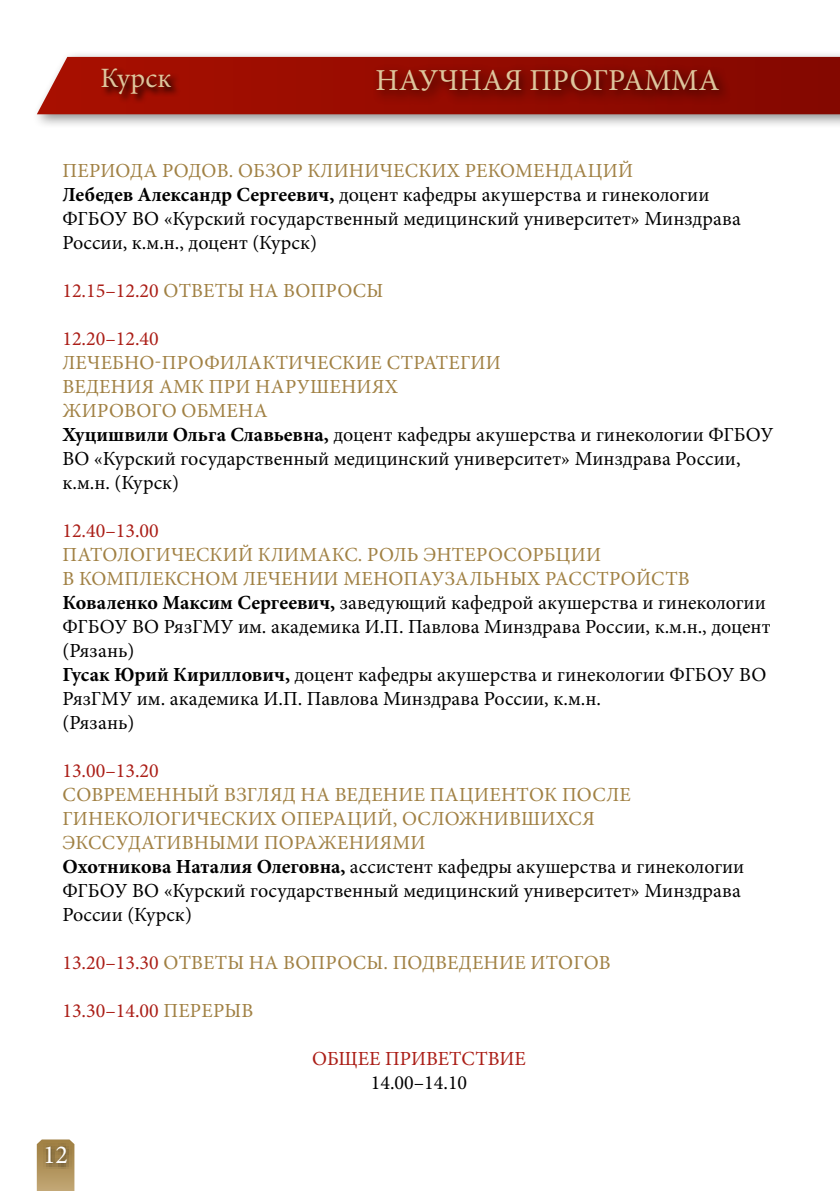
<style>
.page{position:relative;width:840px;height:1191px;background:#fff}
.page>*{position:absolute;margin:0;border:0;box-sizing:border-box;transform-origin:0 0}
.t1{font:30.4px "Minion Pro";color:#ddc69d}
.t2{font:28px "Minion Pro";letter-spacing:.005em;color:#ddc69d}
.t3{font:26px "Minion Pro";color:#fff}
.t4{font:20px/24px "Minion Pro";letter-spacing:.005em;color:#000}
.t5{font:20px "Minion Pro";letter-spacing:.01em;color:#a18144}
.t6{font:20px "Minion Pro";color:#ab1e17}
.s1{color:#a18144}
.s2{font-weight:700}
.s3{color:#ab1e17}
</style>
<div class="page">
<div style="left:31px;top:50px;width:808px;height:80px;background:#000;opacity:.45"></div>
<svg style="left:37px;top:57px;width:802px;height:57px;background:#991207"></svg>
<div style="left:371px;top:64px;width:360px;height:41px;background:#000;opacity:.78"></div>
<svg style="left:100px;top:67px;width:81px;height:36px;background:#8d0c00"></svg>
<svg style="left:37px;top:1139px;width:37px;height:52px"></svg>
<div style="left:40px;top:1141px;width:32px;height:28px;background:#000;opacity:.75"></div>
<h2 class="t2" style="left:100px;top:59px;width:72px">Курск</h2>
<h1 class="t1" style="left:375px;top:60px;width:345px">НАУЧНАЯ ПРОГРАММА</h1>
<p class="t4" style="left:62px;top:158px;width:679px"><span class="s1">ПЕРИОДА РОДОВ. ОБЗОР КЛИНИЧЕСКИХ РЕКОМЕНДАЦИЙ<br></span><span class="s2">Лебедев Александр Сергеевич,</span> доцент кафедры акушерства и гинекологии ФГБОУ ВО «Курский государственный медицинский университет» Минздрава России, к.м.н., доцент (Курск)</p>
<p class="t5" style="left:62px;top:277px;width:322px"><span class="s3">12.15–12.20</span> ОТВЕТЫ НА ВОПРОСЫ</p>
<p class="t6" style="left:62px;top:325px;width:98px">12.20–12.40</p>
<p class="t4" style="left:62px;top:350px;width:712px"><span class="s1">ЛЕЧЕБНО-ПРОФИЛАКТИЧЕСКИЕ СТРАТЕГИИ<br>ВЕДЕНИЯ АМК ПРИ НАРУШЕНИЯХ<br>ЖИРОВОГО ОБМЕНА<br></span><span class="s2">Хуцишвили Ольга Славьевна,</span> доцент кафедры акушерства и гинекологии ФГБОУ ВО «Курский государственный медицинский университет» Минздрава России, к.м.н. (Курск)</p>
<p class="t6" style="left:62px;top:517px;width:98px">12.40–13.00</p>
<p class="t4" style="left:62px;top:542px;width:709px"><span class="s1">ПАТОЛОГИЧЕСКИЙ КЛИМАКС. РОЛЬ ЭНТЕРОСОРБЦИИ<br>В КОМПЛЕКСНОМ ЛЕЧЕНИИ МЕНОПАУЗАЛЬНЫХ РАССТРОЙСТВ </span><span class="s2">Коваленко Максим Сергеевич,</span> заведующий кафедрой акушерства и гинекологии ФГБОУ ВО РязГМУ им. академика И.П. Павлова Минздрава России, к.м.н., доцент (Рязань)<br><span class="s2">Гусак Юрий Кириллович,</span> доцент кафедры акушерства и гинекологии ФГБОУ ВО РязГМУ им. академика И.П. Павлова Минздрава России, к.м.н.<br>(Рязань)</p>
<p class="t6" style="left:62px;top:757px;width:98px">13.00–13.20</p>
<p class="t4" style="left:62px;top:782px;width:683px"><span class="s1">СОВРЕМЕННЫЙ ВЗГЛЯД НА ВЕДЕНИЕ ПАЦИЕНТОК ПОСЛЕ ГИНЕКОЛОГИЧЕСКИХ ОПЕРАЦИЙ, ОСЛОЖНИВШИХСЯ ЭКССУДАТИВНЫМИ ПОРАЖЕНИЯМИ<br></span><span class="s2">Охотникова Наталия Олеговна,</span> ассистент кафедры акушерства и гинекологии ФГБОУ ВО «Курский государственный медицинский университет» Минздрава России (Курск)</p>
<p class="t5" style="left:62px;top:949px;width:549px"><span class="s3">13.20–13.30</span> ОТВЕТЫ НА ВОПРОСЫ. ПОДВЕДЕНИЕ ИТОГОВ</p>
<p class="t6" style="left:62px;top:997px;width:192px">13.30–14.00 <span class="s1">ПЕРЕРЫВ</span></p>
<p class="t6" style="left:312px;top:1045px;width:215px">ОБЩЕЕ ПРИВЕТСТВИЕ</p>
<p class="t4" style="left:370px;top:1070px;width:98px">14.00–14.10</p>
<h3 class="t3" style="left:43px;top:1137px;width:26px">12</h3>
</div>
